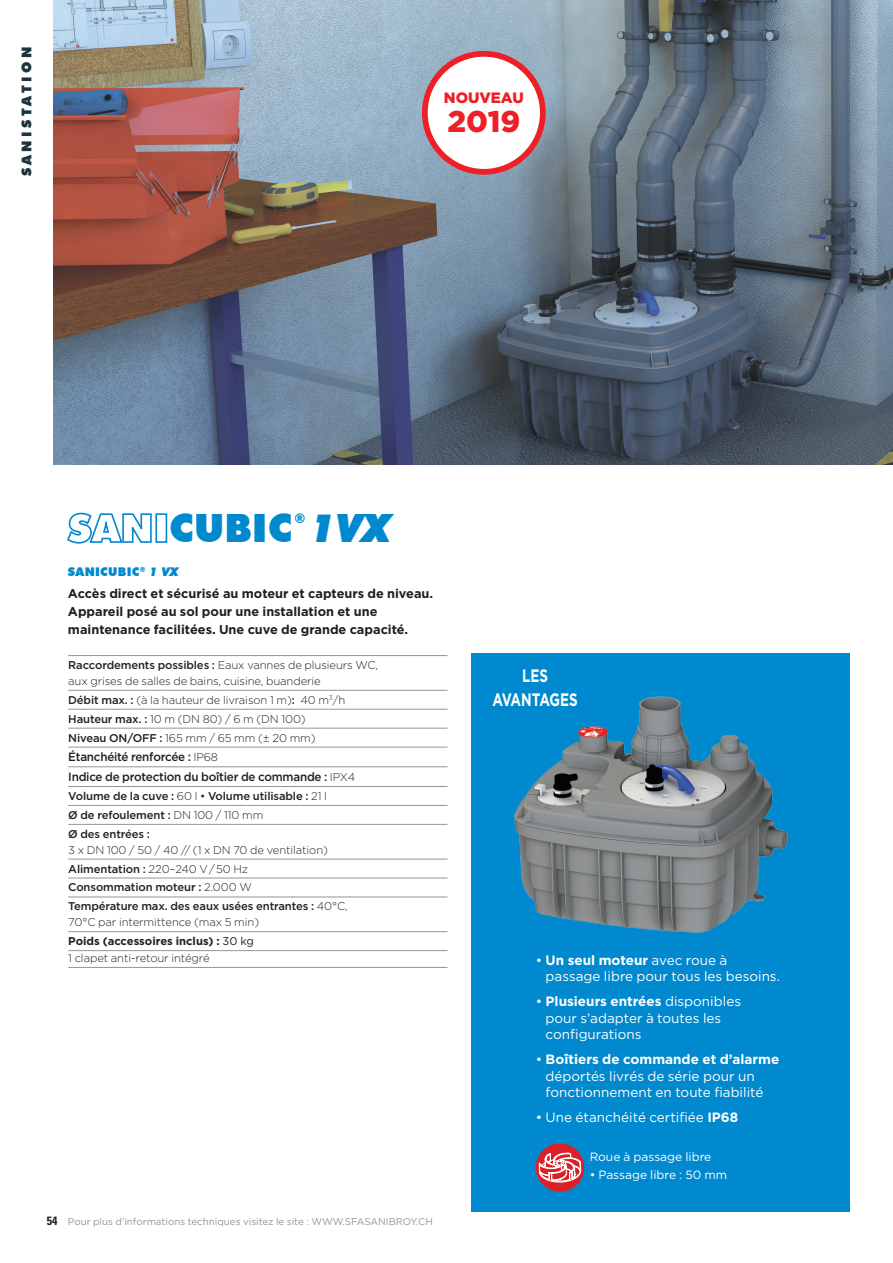
<style>
.page{position:relative;width:893px;height:1263px;background:#fff}
.page>*{position:absolute;margin:0;border:0;box-sizing:border-box;transform-origin:0 0}
.t1{font:900 39px "Futura BT";color:#0089cf}
.t2{font:900 30px "Gotham";color:#ee1f26}
.t3{font:700 18px/24px "Gotham";color:#fff;text-align:center;scale:.75 1}
.t4{font:900 15px "Gotham";color:#ee1f26}
.t5{font:13.5px/16.5px "Gotham";color:#fff}
.t6{font:900 13.5px "Futura BT";letter-spacing:.25em;color:#1d343f}
.t7{font:900 13.05px "Futura BT";color:#0089cf}
.t8{font:700 12.75px/18px "Gotham";color:#231f20}
.t9{font:500 12px/19.6px "Gotham";letter-spacing:-.02em;color:#231f20}
.t10{font:12px "Gotham";color:#fff}
.t11{font:900 12px "Futura BT";letter-spacing:.025em;color:#0089cf}
.t12{font:300 11.25px/18.9px "Gotham";letter-spacing:-.01em;color:#231f20}
.t13{font:500 11.25px/18.9px "Gotham";letter-spacing:-.01em;color:#231f20}
.t14{font:9.75px "Gotham";color:#939598}
.s1{font-style:italic}
.s2{font-weight:500}
.s3{font-weight:300;font-size:11.25px}
.s4{font-weight:300}
.s5{font-weight:700}
.s6{font-weight:400}
.s7{font-family:"Univers LT Std";font-weight:700;font-stretch:condensed;font-size:12px;color:#231f20}
</style>
<div class="page">
<img style="left:53px;top:0;width:840px;height:464px">
<div style="left:471px;top:654px;width:379px;height:558px;background:#0089cf"></div>
<svg style="left:67px;top:512px;width:85px;height:32px"></svg>
<div style="left:155px;top:513px;width:12px;height:30px;border:2px solid #0089cf"></div>
<img style="left:514px;top:696px;width:274px;height:237px">
<div style="left:536px;top:1143px;width:48px;height:49px;background:#da2128;border-radius:50%"></div>
<svg style="left:538px;top:1152px;width:43px;height:30px"></svg>
<hr style="left:68px;top:655px;width:379px;height:1px;background:#939598">
<hr style="left:68px;top:690px;width:379px;height:1px;background:#939598">
<hr style="left:68px;top:709px;width:379px;height:1px;background:#939598">
<hr style="left:68px;top:728px;width:379px;height:1px;background:#939598">
<hr style="left:68px;top:747px;width:379px;height:1px;background:#939598">
<hr style="left:68px;top:766px;width:379px;height:1px;background:#939598">
<hr style="left:68px;top:786px;width:379px;height:1px;background:#939598">
<hr style="left:68px;top:805px;width:379px;height:1px;background:#939598">
<hr style="left:68px;top:824px;width:379px;height:1px;background:#939598">
<hr style="left:68px;top:859px;width:379px;height:1px;background:#939598">
<hr style="left:68px;top:878px;width:379px;height:1px;background:#939598">
<hr style="left:68px;top:896px;width:379px;height:1px;background:#939598">
<hr style="left:68px;top:931px;width:379px;height:1px;background:#939598">
<hr style="left:68px;top:950px;width:379px;height:1px;background:#939598">
<hr style="left:68px;top:967px;width:379px;height:1px;background:#939598">
<div style="left:425px;top:54px;width:118px;height:118px;background:#fff;border-radius:50%"></div>
<div style="left:422px;top:51px;width:124px;height:124px;border:6px solid #ee1f26;border-radius:50%"></div>
<p class="t6" style="left:18px;top:176px;width:131px;rotate:-90deg">SANISTATION</p>
<h3 class="t4" style="left:444px;top:88px;width:81px">NOUVEAU</h3>
<h2 class="t2" style="left:447px;top:100px;width:74px">2019</h2>
<p class="t7" style="left:294px;top:510px;width:12px">®</p>
<h1 class="t1" style="left:169px;top:504px;width:223px">CUBIC <span class="s1">1VX</span></h1>
<p class="t11" style="left:68px;top:564px;width:112px">SANICUBIC<sup>®</sup> <span class="s1">1 VX</span></p>
<p class="t8" style="left:68px;top:584px;width:367px">Accès direct et sécurisé au moteur et capteurs de niveau.<br>Appareil posé au sol pour une installation et une maintenance facilitées. Une cuve de grande capacité.</p>
<p class="t12" style="left:68px;top:657px;width:311px;line-height:15.8px"><span class="s2">Raccordements possibles :</span> Eaux vannes de plusieurs WC, aux grises de salles de bains, cuisine, buanderie</p>
<p class="t12" style="left:68px;top:690px;width:278px"><span class="s2">Débit max. :</span> (à la hauteur de livraison 1 m)<span class="s2">:</span> 40 m<sup>3</sup>/h<br><span class="s2">Hauteur max. :</span> 10 m (DN 80) / 6 m (DN 100)<br><span class="s2">Niveau ON/OFF :</span> 165 mm / 65 mm (± 20 mm)</p>
<p class="t9" style="left:68px;top:747px;width:289px">Étanchéité renforcée : <span class="s3">IP68<br></span>Indice de protection du boîtier de commande : <span class="s3">IPX4</span></p>
<p class="t13" style="left:68px;top:786px;width:260px">Volume de la cuve : <span class="s4">60 l •</span> Volume utilisable : <span class="s4">21 l<br></span>Ø de refoulement : <span class="s4">DN 100 / 110 mm<br></span>Ø des entrées :</p>
<p class="t13" style="left:68px;top:840px;width:281px"><span class="s4">3 x DN 100 / 50 / 40 // (1 x DN 70 de ventilation)<br></span>Alimentation : <span class="s4">220–240 V / 50 Hz<br></span>Consommation moteur : <span class="s4">2.000 W<br></span>Température max. des eaux usées entrantes : <span class="s4">40°C,</span></p>
<p class="t12" style="left:68px;top:912px;width:192px">70°C par intermittence (max 5 min)<br><span class="s5">Poids (accessoires inclus) :</span> <span class="s6">30 kg</span></p>
<p class="t12" style="left:68px;top:948px;width:143px">1 clapet anti-retour intégré</p>
<p class="t14" style="left:47px;top:1215px;width:388px"><span class="s7">54</span> Pour plus d’informations techniques visitez le site : WWW.SFASANIBROY.CH</p>
<h3 class="t3" style="left:492px;top:664px;width:115px">LES<br>AVANTAGES</h3>
<p class="t5" style="left:546px;top:951px;width:236px;text-indent:-10px">• <span class="s5">Un seul moteur</span> avec roue à passage libre pour tous les besoins.</p>
<p class="t5" style="left:546px;top:992px;width:197px;text-indent:-10px">• <span class="s5">Plusieurs entrées</span> disponibles pour s’adapter à toutes les configurations</p>
<p class="t5" style="left:546px;top:1050px;width:235px;text-indent:-10px">• <span class="s5">Boîtiers de commande et d’alarme </span>déportés livrés de série pour un fonctionnement en toute fiabilité</p>
<p class="t5" style="left:536px;top:1108px;width:204px">• Une étanchéité certifiée <span class="s5">IP68</span></p>
<p class="t10" style="left:590px;top:1149px;width:123px">Roue à passage libre</p>
<p class="t10" style="left:590px;top:1167px;width:139px">• Passage libre : 50 mm</p>
</div>
